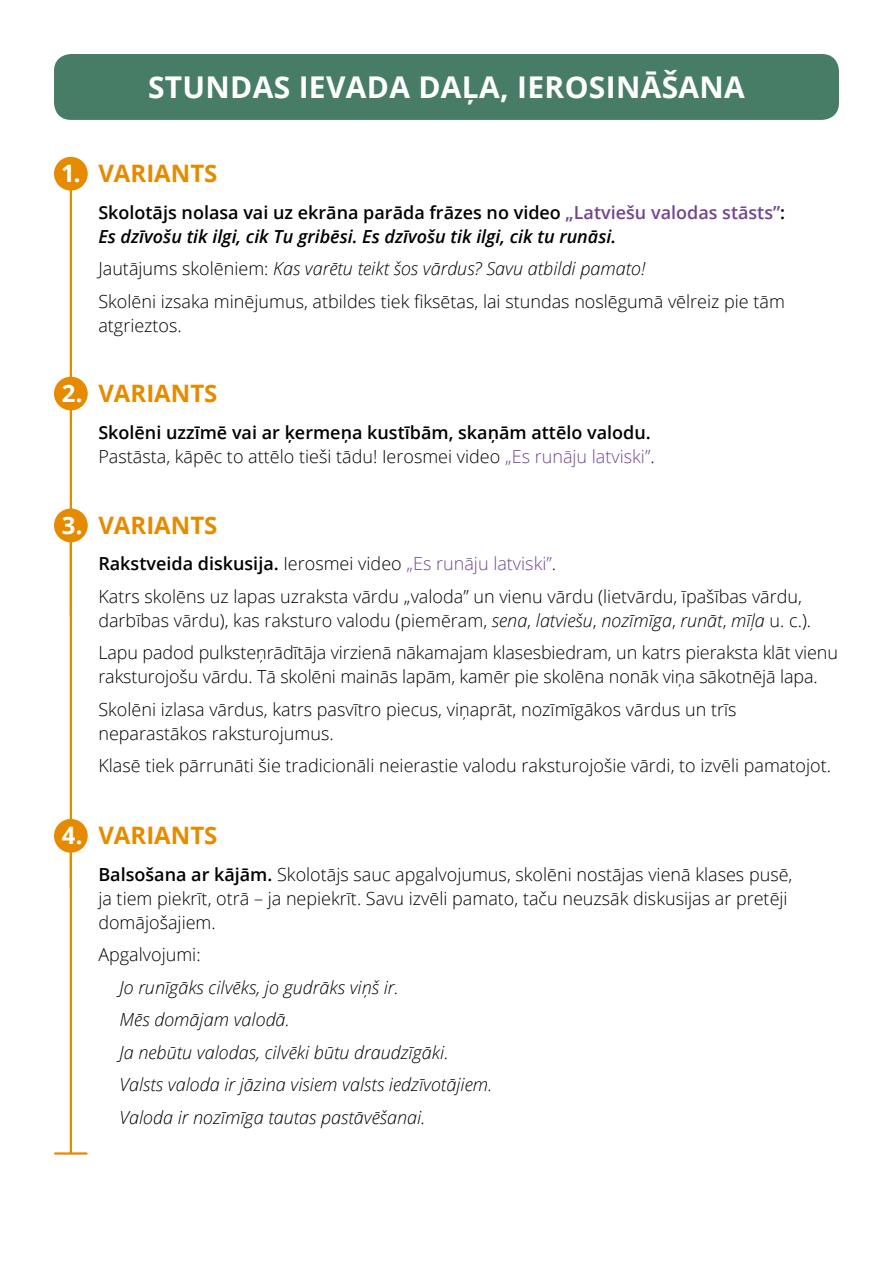
<style>
.page{position:relative;width:893px;height:1263px;background:#fff}
.page>*{position:absolute;margin:0;border:0;box-sizing:border-box;transform-origin:0 0}
.t1{font:700 30px "Open Sans";letter-spacing:.01em;color:#fff}
.t2{font:700 24px "Open Sans";color:#e68a00}
.t3{font:300 18px/32.5px "Open Sans";color:#000}
.t4{font:italic 300 18px/32.5px "Open Sans";color:#000}
.t5{font:italic 600 18px/24px "Open Sans";color:#000}
.t6{font:600 18px/24px "Open Sans";color:#000}
.s1{color:#fff}
.s2{font-style:normal}
.s3{font-style:normal;color:#734590}
.s4{font-style:italic}
.s5{font-weight:300}
.s6{font-weight:300;color:#734590}
.s7{font-weight:600}
.s8{color:#734590}
</style>
<div class="page">
<div style="left:54px;top:157px;width:34px;height:34px;background:#e68a00;border-radius:50%"></div>
<hr style="left:70px;top:164px;width:2px;height:231px;background:#e68a00">
<div style="left:54px;top:54px;width:785px;height:66px;background:#477d66;border-radius:17px"></div>
<div style="left:54px;top:377px;width:34px;height:33px;background:#e68a00;border-radius:50%"></div>
<hr style="left:70px;top:384px;width:2px;height:231px;background:#e68a00">
<div style="left:54px;top:508px;width:34px;height:34px;background:#e68a00;border-radius:50%"></div>
<hr style="left:70px;top:516px;width:2px;height:371px;background:#e68a00">
<div style="left:54px;top:819px;width:34px;height:34px;background:#e68a00;border-radius:50%"></div>
<hr style="left:70px;top:826px;width:2px;height:327px;background:#e68a00">
<hr style="left:55px;top:1152px;width:32px;height:2px;background:#e68a00">
<h1 class="t1" style="left:148px;top:66px;width:598px">STUNDAS IEVADA DAĻA, IEROSINĀŠANA</h1>
<h2 class="t2" style="left:61px;top:157px;width:158px"><span class="s1">1.</span> VARIANTS</h2>
<p class="t5" style="left:98px;top:200px;width:688px"><span class="s2">Skolotājs nolasa vai uz ekrāna parāda frāzes no video</span> <span class="s3">„Latviešu valodas stāsts”</span><span class="s2">:<br></span>Es dzīvošu tik ilgi, cik Tu gribēsi. Es dzīvošu tik ilgi, cik tu runāsi.</p>
<p class="t3" style="left:98px;top:252px;width:688px">Jautājums skolēniem: <span class="s4">Kas varētu teikt šos vārdus? Savu atbildi pamato!<br></span>Skolēni izsaka minējumus, atbildes tiek fiksētas, lai stundas noslēgumā vēlreiz pie tām</p>
<p class="t3" style="left:98px;top:308px;width:85px">atgrieztos.</p>
<h2 class="t2" style="left:62px;top:376px;width:157px"><span class="s1">2.</span> VARIANTS</h2>
<p class="t6" style="left:98px;top:420px;width:558px">Skolēni uzzīmē vai ar ķermeņa kustībām, skaņām attēlo valodu.<br><span class="s5">Pastāsta, kāpēc to attēlo tieši tādu! Ierosmei video</span> <span class="s6">„Es runāju latviski”</span><span class="s5">.</span></p>
<h2 class="t2" style="left:62px;top:508px;width:157px"><span class="s1">3.</span> VARIANTS</h2>
<p class="t3" style="left:98px;top:547px;width:705px"><span class="s7">Rakstveida diskusija.</span> Ierosmei video <span class="s8">„Es runāju latviski”</span>.<br>Katrs skolēns uz lapas uzraksta vārdu „valoda” un vienu vārdu (lietvārdu, īpašības vārdu,</p>
<p class="t3" style="left:98px;top:604px;width:741px">darbības vārdu), kas raksturo valodu (piemēram, <span class="s4">sena</span>, <span class="s4">latviešu</span>, <span class="s4">nozīmīga</span>, <span class="s4">runāt</span>, <span class="s4">mīļa</span> u. c.).<br>Lapu padod pulksteņrādītāja virzienā nākamajam klasesbiedram, un katrs pieraksta klāt vienu</p>
<p class="t3" style="left:98px;top:660px;width:721px">raksturojošu vārdu. Tā skolēni mainās lapām, kamēr pie skolēna nonāk viņa sākotnējā lapa.<br>Skolēni izlasa vārdus, katrs pasvītro piecus, viņaprāt, nozīmīgākos vārdus un trīs</p>
<p class="t3" style="left:98px;top:717px;width:734px">neparastākos raksturojumus.<br>Klasē tiek pārrunāti šie tradicionāli neierastie valodu raksturojošie vārdi, to izvēli pamatojot.</p>
<h2 class="t2" style="left:62px;top:819px;width:157px"><span class="s1">4.</span> VARIANTS</h2>
<p class="t3" style="left:98px;top:862px;width:696px;line-height:24px"><span class="s7">Balsošana ar kājām.</span> Skolotājs sauc apgalvojumus, skolēni nostājas vienā klases pusē, ja tiem piekrīt, otrā – ja nepiekrīt. Savu izvēli pamato, taču neuzsāk diskusijas ar pretēji domājošajiem.</p>
<p class="t3" style="left:98px;top:938px;width:104px">Apgalvojumi:</p>
<p class="t4" style="left:120px;top:970px;width:374px">Jo runīgāks cilvēks, jo gudrāks viņš ir.<br>Mēs domājam valodā.<br>Ja nebūtu valodas, cilvēki būtu draudzīgāki.<br>Valsts valoda ir jāzina visiem valsts iedzīvotājiem.<br>Valoda ir nozīmīga tautas pastāvēšanai.</p>
</div>
